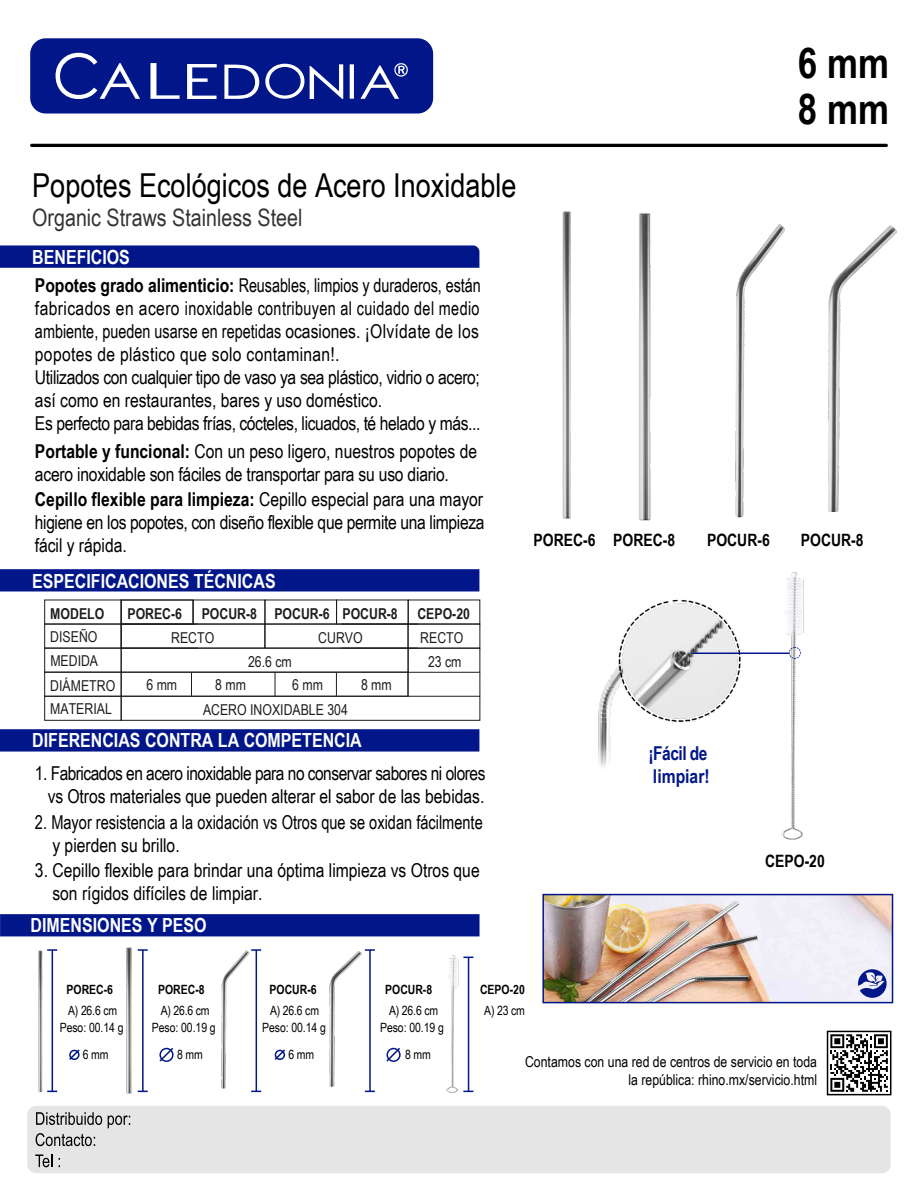
<style>
.page{position:relative;width:918px;height:1188px;background:#fff}
.page>*{position:absolute;margin:0;border:0;box-sizing:border-box;transform-origin:0 0}
.t1{font:700 42.45px/45.6px "Arial Narrow";color:#000}
.t2{font:33px "Arial Narrow";color:#000}
.t3{font:24px "Arial Narrow";color:#333}
.t4{font:700 19.5px "Arial Narrow";color:#fff}
.t5{font:19.2px/23px "Arial Narrow";color:#000;scale:.92 1}
.t6{font:19.2px/23px "Arial Narrow";color:#000}
.t7{font:19.2px/23px "Arial Narrow";letter-spacing:-.025em;color:#000;text-align:right}
.t8{font:19.2px/23px "Arial Narrow";color:#000;scale:.93 1}
.t9{font:700 19.2px/23px "Arial Narrow";color:#001689}
.t10{font:700 16.95px "Arial Narrow";color:#000}
.t11{font:15px/22.6px "Arial Narrow";color:#1d1d1b}
.t12{font:15px/18px "Arial Narrow";color:#000;text-align:right}
.t13{font:700 15px "Arial Narrow";color:#1d1d1b}
.t14{font:12.75px "Arial Narrow";letter-spacing:-.005em;color:#000}
.t15{font:700 12.75px "Arial Narrow";color:#000}
.s1{font-weight:700}
</style>
<div class="page">
<img style="left:598px;top:598px;width:150px;height:169px">
<img style="left:774px;top:572px;width:30px;height:268px">
<img style="left:446px;top:955px;width:24px;height:138px">
<hr style="left:30px;top:144px;width:858px;height:3px;background:#000;border-radius:2px">
<div style="left:27px;top:1106px;width:864px;height:67px;background:#e5e5e5;border-radius:9px"></div>
<div style="left:827px;top:1031px;width:64px;height:64px;border:2px solid #000"></div>
<svg style="left:830px;top:1034px;width:58px;height:58px"></svg>
<svg style="left:36px;top:1112px;width:66px;height:13px"></svg>
<svg style="left:108px;top:1115px;width:22px;height:13px"></svg>
<svg style="left:36px;top:1133px;width:59px;height:13px"></svg>
<svg style="left:35px;top:1154px;width:17px;height:13px"></svg>
<div style="left:0;top:569px;width:479px;height:22px;background:#001689"></div>
<svg style="left:0;top:729px;width:479px;height:23px;background:#071c8c"></svg>
<div style="left:0;top:914px;width:480px;height:22px;background:#001689"></div>
<svg style="left:0;top:245px;width:479px;height:23px;background:#071d8c"></svg>
<div style="left:121px;top:648px;width:287px;height:25px;border:1px solid #1d1d1b"></div>
<div style="left:121px;top:672px;width:287px;height:25px;border:1px solid #1d1d1b"></div>
<div style="left:121px;top:696px;width:359px;height:25px;border:1px solid #1d1d1b"></div>
<div style="left:121px;top:600px;width:72px;height:24px;border:1px solid #1d1d1b"></div>
<div style="left:44px;top:624px;width:78px;height:24px;border:1px solid #1d1d1b"></div>
<div style="left:44px;top:648px;width:78px;height:25px;border:1px solid #1d1d1b"></div>
<div style="left:44px;top:672px;width:78px;height:25px;border:1px solid #1d1d1b"></div>
<div style="left:44px;top:696px;width:78px;height:25px;border:1px solid #1d1d1b"></div>
<div style="left:121px;top:624px;width:144px;height:24px;border:1px solid #1d1d1b"></div>
<div style="left:265px;top:624px;width:143px;height:24px;border:1px solid #1d1d1b"></div>
<div style="left:408px;top:624px;width:72px;height:24px;border:1px solid #1d1d1b"></div>
<div style="left:336px;top:600px;width:73px;height:24px;border:1px solid #1d1d1b"></div>
<hr style="left:341px;top:648px;width:77px;height:1px;background:#1d1d1b">
<hr style="left:341px;top:624px;width:77px;height:1px;background:#1d1d1b">
<div style="left:408px;top:648px;width:72px;height:25px;border:1px solid #1d1d1b"></div>
<svg style="left:30px;top:38px;width:403px;height:76px;background:#1f3297"></svg>
<img style="left:562px;top:211px;width:9px;height:308px">
<img style="left:38px;top:950px;width:15px;height:143px">
<img style="left:735px;top:224px;width:50px;height:294px">
<img style="left:221px;top:950px;width:32px;height:141px">
<hr style="left:52px;top:950px;width:1px;height:142px;background:#001689">
<svg style="left:47px;top:949px;width:10px;height:2px"></svg>
<hr style="left:256px;top:950px;width:1px;height:142px;background:#001689">
<svg style="left:251px;top:949px;width:10px;height:2px"></svg>
<hr style="left:369px;top:950px;width:2px;height:142px;background:#001689">
<svg style="left:366px;top:949px;width:9px;height:2px"></svg>
<hr style="left:468px;top:957px;width:1px;height:135px;background:#001689">
<svg style="left:69px;top:1049px;width:11px;height:11px"></svg>
<svg style="left:274px;top:1049px;width:12px;height:11px"></svg>
<svg style="left:159px;top:1047px;width:15px;height:15px"></svg>
<svg style="left:386px;top:1047px;width:15px;height:15px"></svg>
<svg style="left:275px;top:672px;width:1px;height:24px"></svg>
<svg style="left:408px;top:672px;width:1px;height:24px"></svg>
<svg style="left:480px;top:672px;width:1px;height:24px"></svg>
<img style="left:545px;top:897px;width:345px;height:103px">
<img style="left:639px;top:213px;width:12px;height:308px">
<img style="left:828px;top:225px;width:69px;height:287px">
<img style="left:126px;top:947px;width:18px;height:147px">
<img style="left:329px;top:949px;width:37px;height:142px">
<svg style="left:191px;top:673px;width:1px;height:23px"></svg>
<svg style="left:336px;top:673px;width:1px;height:23px"></svg>
<div style="left:542px;top:894px;width:351px;height:109px;border:2px solid #001689"></div>
<hr style="left:692px;top:653px;width:97px;height:1px;background:#001689">
<svg style="left:789px;top:647px;width:12px;height:12px"></svg>
<svg style="left:858px;top:969px;width:29px;height:29px"></svg>
<h1 class="t1" style="left:798px;top:38px;width:93px">6 mm<br>8 mm</h1>
<h2 class="t2" style="left:32px;top:161px;width:486px">Popotes Ecológicos de Acero Inoxidable</h2>
<p class="t3" style="left:32px;top:200px;width:272px">Organic Straws Stainless Steel</p>
<p class="t4" style="left:32px;top:242px;width:99px">BENEFICIOS</p>
<p class="t5" style="left:35px;top:273px;width:486px"><span class="s1">Popotes grado alimenticio:</span> Reusables, limpios y duraderos, están fabricados en acero inoxidable contribuyen al cuidado del medio ambiente, pueden usarse en repetidas ocasiones. ¡Olvídate de los popotes de plástico que solo contaminan!.<br>Utilizados con cualquier tipo de vaso ya sea plástico, vidrio o acero; así como en restaurantes, bares y uso doméstico.<br>Es perfecto para bebidas frías, cócteles, licuados, té helado y más...</p>
<p class="t6" style="left:35px;top:439px;width:444px"><span class="s1">Portable y funcional:</span> Con un peso ligero, nuestros popotes de acero inoxidable son fáciles de transportar para su uso diario.</p>
<p class="t6" style="left:35px;top:487px;width:451px;text-align:justify"><span class="s1">Cepillo flexible para limpieza:</span> Cepillo especial para una mayor higiene en los popotes, con diseño flexible que permite una limpieza fácil y rápida.</p>
<p class="t4" style="left:32px;top:566px;width:245px">ESPECIFICACIONES TÉCNICAS</p>
<p class="t13" style="left:50px;top:603px;width:55px">MODELO</p>
<p class="t13" style="left:127px;top:603px;width:56px">POREC-6</p>
<p class="t13" style="left:202px;top:603px;width:198px">POCUR-8 POCUR-6 POCUR-8</p>
<p class="t13" style="left:417px;top:603px;width:54px">CEPO-20</p>
<p class="t11" style="left:50px;top:649px;width:49px">MEDIDA</p>
<p class="t11" style="left:248px;top:650px;width:45px">26.6 cm</p>
<p class="t11" style="left:428px;top:650px;width:35px">23 cm</p>
<p class="t11" style="left:50px;top:674px;width:66px">DIÁMETRO<br>MATERIAL</p>
<p class="t11" style="left:50px;top:625px;width:49px">DISEÑO</p>
<p class="t11" style="left:171px;top:626px;width:45px">RECTO</p>
<p class="t11" style="left:318px;top:626px;width:46px">CURVO</p>
<p class="t11" style="left:420px;top:626px;width:45px">RECTO</p>
<p class="t11" style="left:215px;top:673px;width:32px">8 mm</p>
<p class="t11" style="left:292px;top:673px;width:32px">6 mm</p>
<p class="t11" style="left:361px;top:673px;width:32px">8 mm</p>
<p class="t11" style="left:146px;top:673px;width:32px">6 mm</p>
<p class="t11" style="left:203px;top:698px;width:146px">ACERO INOXIDABLE 304</p>
<p class="t4" style="left:32px;top:725px;width:331px">DIFERENCIAS CONTRA LA COMPETENCIA</p>
<p class="t7" style="left:35px;top:761px;width:452px">1. Fabricados en acero inoxidable para no conservar sabores ni olores vs Otros materiales que pueden alterar el sabor de las bebidas.</p>
<p class="t8" style="left:52px;top:810px;width:464px;text-indent:-17px">2. Mayor resistencia a la oxidación vs Otros que se oxidan fácilmente y pierden su brillo.</p>
<p class="t6" style="left:52px;top:858px;width:429px;text-indent:-17px">3. Cepillo flexible para brindar una óptima limpieza vs Otros que son rígidos difíciles de limpiar.</p>
<p class="t4" style="left:31px;top:910px;width:177px">DIMENSIONES Y PESO</p>
<p class="t10" style="left:534px;top:527px;width:63px">POREC-6</p>
<p class="t10" style="left:613px;top:527px;width:63px">POREC-8</p>
<p class="t10" style="left:707px;top:527px;width:64px">POCUR-6</p>
<p class="t10" style="left:801px;top:527px;width:64px">POCUR-8</p>
<p class="t9" style="left:649px;top:741px;width:63px">¡Fácil de limpiar!</p>
<p class="t10" style="left:765px;top:848px;width:61px">CEPO-20</p>
<p class="t15" style="left:67px;top:980px;width:48px">POREC-6</p>
<p class="t15" style="left:158px;top:980px;width:48px">POREC-8</p>
<p class="t15" style="left:480px;top:980px;width:46px">CEPO-20</p>
<p class="t15" style="left:270px;top:980px;width:49px">POCUR-6</p>
<p class="t15" style="left:385px;top:980px;width:49px">POCUR-8</p>
<p class="t14" style="left:68px;top:1001px;width:50px">A) 26.6 cm</p>
<p class="t14" style="left:161px;top:1001px;width:50px">A) 26.6 cm</p>
<p class="t14" style="left:270px;top:1001px;width:50px">A) 26.6 cm</p>
<p class="t14" style="left:389px;top:1001px;width:50px">A) 26.6 cm</p>
<p class="t14" style="left:60px;top:1018px;width:65px">Peso: 00.14 g</p>
<p class="t14" style="left:152px;top:1018px;width:65px">Peso: 00.19 g</p>
<p class="t14" style="left:262px;top:1018px;width:65px">Peso: 00.14 g</p>
<p class="t14" style="left:380px;top:1018px;width:65px">Peso: 00.19 g</p>
<p class="t14" style="left:83px;top:1045px;width:27px">6 mm</p>
<p class="t14" style="left:177px;top:1045px;width:27px">8 mm</p>
<p class="t14" style="left:289px;top:1045px;width:27px">6 mm</p>
<p class="t14" style="left:405px;top:1045px;width:27px">8 mm</p>
<p class="t14" style="left:484px;top:1001px;width:42px">A) 23 cm</p>
<p class="t12" style="left:525px;top:1052px;width:293px">Contamos con una red de centros de servicio en toda la república: rhino.mx/servicio.html</p>
</div>
